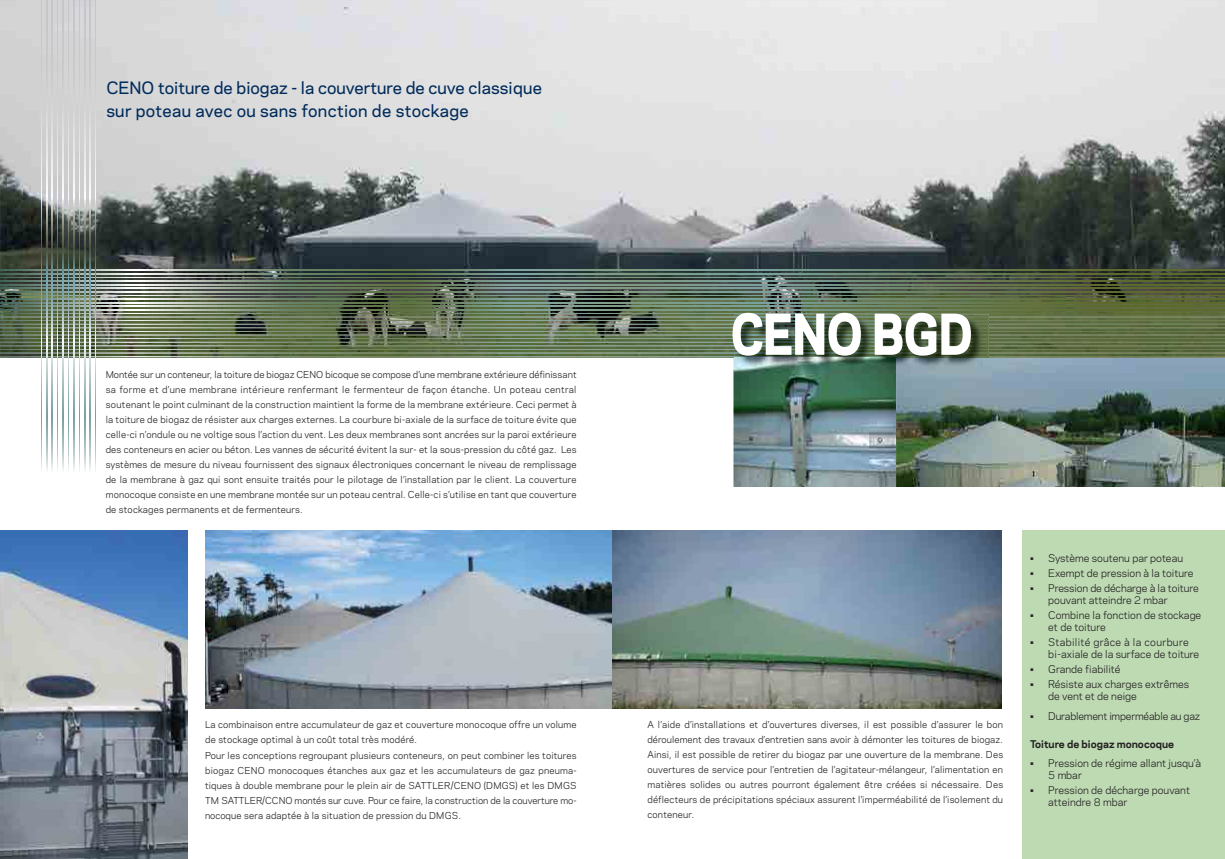
<style>
.page{position:relative;width:1225px;height:859px;background:#fff}
.page>*{position:absolute;margin:0;border:0;box-sizing:border-box;transform-origin:0 0}
.t1{font:500 16px/23px "Galaxie Polaris";color:#002b5b}
.t2{font:10px/12px "Galaxie Polaris";color:#231f20}
.t3{font:10px "Galaxie Polaris";letter-spacing:-.02em;color:#231f20}
.t4{font:700 10px "Galaxie Polaris";color:#231f20}
.t5{font:9px/15px "Galaxie Polaris";letter-spacing:.02em;color:#231f20;text-align:justify}
</style>
<div class="page">
<img style="left:0;top:0;width:1225px;height:358px">
<svg style="left:0;top:309px;width:1225px;height:1px"></svg>
<svg style="left:0;top:302px;width:1225px;height:1px"></svg>
<svg style="left:0;top:295px;width:1225px;height:1px"></svg>
<svg style="left:0;top:306px;width:1225px;height:1px"></svg>
<svg style="left:0;top:299px;width:1225px;height:1px"></svg>
<svg style="left:0;top:288px;width:1225px;height:1px"></svg>
<svg style="left:0;top:281px;width:1225px;height:1px"></svg>
<svg style="left:0;top:273px;width:1225px;height:1px"></svg>
<svg style="left:0;top:291px;width:1225px;height:1px"></svg>
<svg style="left:0;top:284px;width:1225px;height:1px"></svg>
<svg style="left:0;top:277px;width:1225px;height:1px"></svg>
<svg style="left:0;top:270px;width:1225px;height:1px"></svg>
<svg style="left:41px;top:0;width:1px;height:470px"></svg>
<svg style="left:47px;top:0;width:1px;height:470px"></svg>
<svg style="left:52px;top:0;width:1px;height:470px"></svg>
<svg style="left:57px;top:0;width:1px;height:470px"></svg>
<svg style="left:63px;top:0;width:1px;height:470px"></svg>
<svg style="left:68px;top:0;width:1px;height:470px"></svg>
<svg style="left:74px;top:0;width:1px;height:470px"></svg>
<svg style="left:79px;top:0;width:1px;height:470px"></svg>
<svg style="left:85px;top:0;width:1px;height:470px"></svg>
<svg style="left:90px;top:0;width:1px;height:470px"></svg>
<svg style="left:95px;top:0;width:1px;height:470px"></svg>
<img style="left:0;top:531px;width:187px;height:328px">
<img style="left:205px;top:531px;width:796px;height:178px">
<div style="left:1022px;top:531px;width:203px;height:328px;background:#bddab3"></div>
<img style="left:733px;top:358px;width:492px;height:129px">
<img style="left:734px;top:357px;width:254px;height:16px">
<svg style="left:0;top:313px;width:1225px;height:44px;background:#758367"></svg>
<h1 class="t1" style="left:106px;top:76px;width:437px">CENO toiture de biogaz - la couverture de cuve classique sur poteau avec ou sans fonction de stockage</h1>
<p class="t5" style="left:106px;top:366px;width:472px">Montée sur un conteneur, la toiture de biogaz CENO bicoque se compose d’une membrane extérieure définissant sa forme et d’une membrane intérieure renfermant le fermenteur de façon étanche. Un poteau central soutenant le point culminant de la construction maintient la forme de la membrane extérieure. Ceci permet à la toiture de biogaz de résister aux charges externes. La courbure bi-axiale de la surface de toiture évite que celle-ci n’ondule ou ne voltige sous l’action du vent. Les deux membranes sont ancrées sur la paroi extérieure des conteneurs en acier ou béton. Les vannes de sécurité évitent la sur- et la sous-pression du côté gaz. Les systèmes de mesure du niveau fournissent des signaux électroniques concernant le niveau de remplissage de la membrane à gaz qui sont ensuite traités pour le pilotage de l’installation par le client. La couverture monocoque consiste en une membrane montée sur un poteau central. Celle-ci s’utilise en tant que couverture de stockages permanents et de fermenteurs.</p>
<p class="t5" style="left:205px;top:717px;width:373px;text-align:left">La combinaison entre accumulateur de gaz et couverture monocoque offre un volume de stockage optimal à un coût total très modéré.<br>Pour les conceptions regroupant plusieurs conteneurs, on peut combiner les toitures biogaz CENO monocoques étanches aux gaz et les accumulateurs de gaz pneuma&shy;tiques à double membrane pour le plein air de SATTLER/CENO (DMGS) et les DMGS TM SATTLER/CCNO montés sur cuve. Pour ce faire, la construction de la couverture mo&shy;nocoque sera adaptée à la situation de pression du DMGS.</p>
<p class="t5" style="left:647px;top:717px;width:357px">A l’aide d’installations et d’ouvertures diverses, il est possible d’assurer le bon déroulement des travaux d’entretien sans avoir à démonter les toitures de biogaz.<br>Ainsi, il est possible de retirer du biogaz par une ouverture de la membrane. Des ouvertures de service pour l’entretien de l’agitateur-mélangeur, l’alimentation en matières solides ou autres pourront également être créées si nécessaire. Des déflecteurs de précipitations spéciaux assurent l’imperméabilité de l’isolement du conteneur.</p>
<p class="t2" style="left:1030px;top:552px;width:154px">• Système soutenu par poteau</p>
<p class="t2" style="left:1030px;top:567px;width:165px">• Exempt de pression à la toiture</p>
<p class="t2" style="left:1048px;top:582px;width:152px;text-indent:-18px">• Pression de décharge à la toiture pouvant atteindre 2 mbar</p>
<p class="t2" style="left:1048px;top:609px;width:155px;text-indent:-18px">• Combine la fonction de stockage et de toiture</p>
<p class="t2" style="left:1048px;top:636px;width:152px;text-indent:-18px">• Stabilité grâce à la courbure bi-axiale de la surface de toiture</p>
<p class="t2" style="left:1030px;top:663px;width:92px">• Grande fiabilité</p>
<p class="t2" style="left:1048px;top:678px;width:142px;text-indent:-18px">• Résiste aux charges extrêmes de vent et de neige</p>
<p class="t3" style="left:1030px;top:710px;width:171px">• Durablement imperméable au gaz</p>
<p class="t4" style="left:1030px;top:738px;width:145px">Toiture de biogaz monocoque</p>
<p class="t2" style="left:1048px;top:757px;width:154px;text-indent:-18px">• Pression de régime allant jusqu’à<br>5 mbar</p>
<p class="t2" style="left:1048px;top:784px;width:143px;text-indent:-18px">• Pression de décharge pouvant atteindre 8 mbar</p>
</div>
